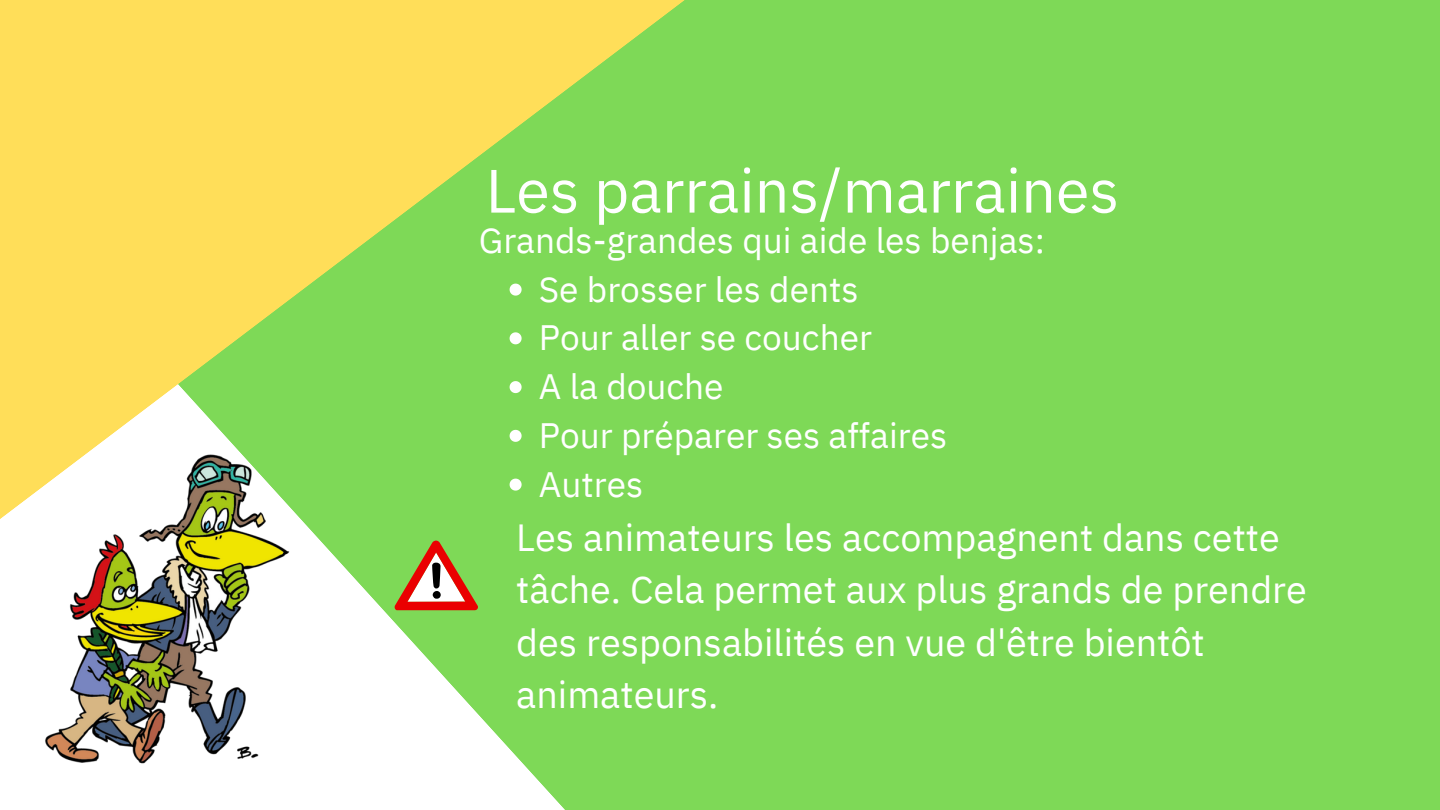
<style>
.page{position:relative;width:1440px;height:810px;background:#7ed957}
.page>*{position:absolute;margin:0;border:0;box-sizing:border-box;transform-origin:0 0}
.t1{font:61.1px "IBM Plex Sans";color:#fff}
.t2{font:37.8px/52.5px "IBM Plex Sans";color:#fff}
.t3{font:35.2px "IBM Plex Sans";color:#fff}
</style>
<div class="page">
<svg style="left:316px;top:610px;width:249px;height:200px;fill:#fff"></svg>
<svg style="left:0;top:0;width:685px;height:610px"></svg>
<svg style="left:395px;top:541px;width:84px;height:69px"></svg>
<img style="left:0;top:401px;width:316px;height:409px">
<svg style="left:510px;top:284px;width:12px;height:12px"></svg>
<svg style="left:510px;top:332px;width:12px;height:12px"></svg>
<svg style="left:510px;top:381px;width:12px;height:12px"></svg>
<svg style="left:510px;top:430px;width:12px;height:12px"></svg>
<svg style="left:510px;top:479px;width:12px;height:12px"></svg>
<p class="t1" style="left:486px;top:150px;width:635px">Les parrains/marraines</p>
<p class="t3" style="left:479px;top:217px;width:568px">Grands-grandes qui aide les benjas:</p>
<p class="t3" style="left:539px;top:266px;width:321px">Se brosser les dents</p>
<p class="t3" style="left:539px;top:314px;width:335px">Pour aller se coucher</p>
<p class="t3" style="left:539px;top:363px;width:186px">A la douche</p>
<p class="t3" style="left:539px;top:412px;width:410px">Pour préparer ses affaires</p>
<p class="t3" style="left:539px;top:461px;width:106px">Autres</p>
<p class="t2" style="left:516px;top:511px;width:792px">Les animateurs les accompagnent dans cette tâche. Cela permet aux plus grands de prendre des responsabilités en vue d'être bientôt animateurs.</p>
</div>
